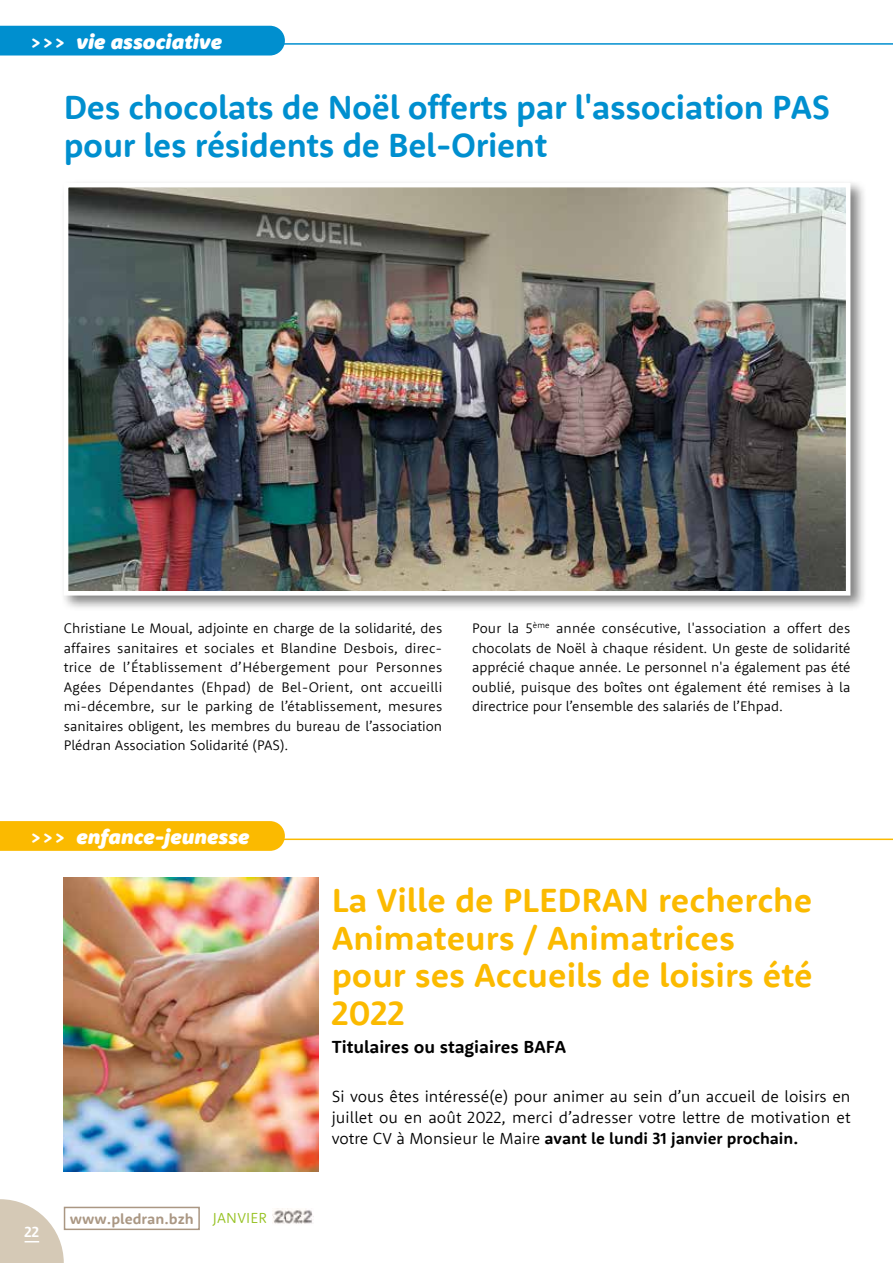
<style>
.page{position:relative;width:893px;height:1263px;background:#fff}
.page>*{position:absolute;margin:0;border:0;box-sizing:border-box;transform-origin:0 0}
.t1{font:700 34.5px/37.5px "Rooney Sans";color:#fbba00}
.t2{font:700 34.5px/37.5px "Rooney Sans";letter-spacing:-.01em;color:#008fcf}
.t3{font:italic 900 21px "Rooney Sans";color:#fff}
.t4{font:700 18px "Rooney Sans";color:#000}
.t5{font:300 16.5px/21px "Rooney Sans";letter-spacing:.005em;color:#000;text-align:justify}
.t6{font:700 15px "Rooney Sans";color:#aa9783}
.t7{font:700 15px "Rooney Sans";color:#fff}
.t8{font:300 14.25px/19.5px "Rooney Sans";color:#000;text-align:justify}
.s1{font-weight:700;font-style:normal}
.s2{font-weight:300;color:#95c11f}
.s3{font-weight:700}
</style>
<div class="page">
<svg style="left:0;top:1199px;width:64px;height:64px"></svg>
<div style="left:64px;top:1207px;width:136px;height:23px;border:2px solid #aa9783"></div>
<img style="left:272px;top:1208px;width:42px;height:16px">
<hr style="left:282px;top:838px;width:611px;height:2px;background:#fbba00">
<svg style="left:0;top:821px;width:285px;height:30px;background:#fbbb04"></svg>
<hr style="left:276px;top:43px;width:617px;height:2px;background:#008fcf">
<div style="left:0;top:26px;width:285px;height:30px;background:#008fcf"></div>
<div style="left:60px;top:179px;width:807px;height:433px;background:#000;opacity:.5"></div>
<img style="left:70px;top:189px;width:774px;height:401px">
<div style="left:64px;top:183px;width:786px;height:413px;border:5px solid #fff"></div>
<img style="left:64px;top:878px;width:255px;height:293px">
<h2 class="t3" style="left:30px;top:27px;width:194px"><span class="s1">&gt;&gt;&gt;</span> vie associative</h2>
<h1 class="t2" style="left:64px;top:88px;width:768px">Des chocolats de Noël offerts par l'association PAS pour les résidents de Bel-Orient</h1>
<p class="t8" style="left:64px;top:618px;width:380px">Christiane Le Moual, adjointe en charge de la solidarité, des affaires sanitaires et sociales et Blandine Desbois, direc&shy;trice de l’Établissement d’Hébergement pour Personnes Agées Dépendantes (Ehpad) de Bel-Orient, ont accueilli mi-décembre, sur le parking de l’établissement, mesures sanitaires obligent, les membres du bureau de l’association Plédran Association Solidarité (PAS).</p>
<p class="t8" style="left:472px;top:618px;width:380px">Pour la 5<sup>ème</sup> année consécutive, l'association a offert des chocolats de Noël à chaque résident. Un geste de solidarité apprécié chaque année. Le personnel n'a également pas été oublié, puisque des boîtes ont également été remises à la directrice pour l’ensemble des salariés de l’Ehpad.</p>
<h2 class="t3" style="left:30px;top:823px;width:221px"><span class="s1">&gt;&gt;&gt;</span> enfance-jeunesse</h2>
<p class="t7" style="left:25px;top:1222px;width:16px">22</p>
<p class="t6" style="left:70px;top:1209px;width:199px">www.pledran.bzh <span class="s2">JANVIER</span></p>
<h1 class="t1" style="left:332px;top:880px;width:482px">La Ville de PLEDRAN recherche<br>Animateurs / Animatrices pour ses Accueils de loisirs été<br>2022</h1>
<p class="t4" style="left:332px;top:1035px;width:236px">Titulaires ou stagiaires BAFA</p>
<p class="t5" style="left:332px;top:1085px;width:520px">Si vous êtes intéressé(e) pour animer au sein d’un accueil de loisirs en juillet ou en août 2022, merci d’adresser votre lettre de motivation et votre CV à Monsieur le Maire <span class="s3">avant le lundi 31 janvier prochain.</span></p>
</div>
